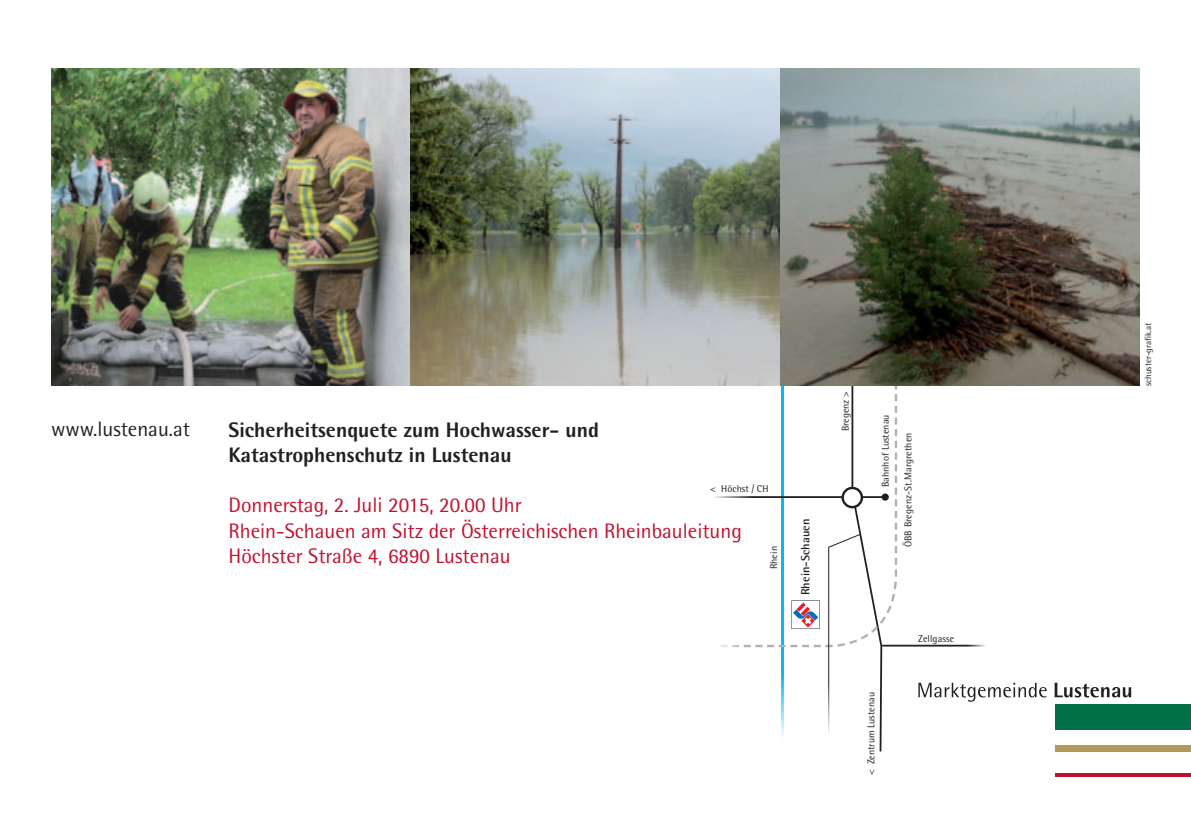
<style>
.page{position:relative;width:1191px;height:840px;background:#fff}
.page>*{position:absolute;margin:0;border:0;box-sizing:border-box;transform-origin:0 0}
.t1{font:21px "Rotis Semi Sans";color:#c3102f}
.t2{font:800 21px "Rotis Semi Sans";color:#231f20}
.t3{font:21px "Rotis Semi Sans";color:#231f20}
.t4{font:700 12px "Rotis Semi Sans";letter-spacing:.01em;color:#231f20}
.t5{font:10px "Rotis Semi Sans";color:#231f20}
.t6{font:9px "Rotis Semi Sans";color:#231f20}
</style>
<div class="page">
<svg style="left:918px;top:682px;width:128px;height:19px"></svg>
<svg style="left:1054px;top:682px;width:77px;height:15px"></svg>
<div style="left:1055px;top:703px;width:136px;height:25px;background:#007049"></div>
<div style="left:1055px;top:744px;width:136px;height:7px;background:#b39758"></div>
<hr style="left:1055px;top:773px;width:136px;height:3px;background:#c3102f">
<img style="left:51px;top:68px;width:1089px;height:318px">
<svg style="left:710px;top:384px;width:188px;height:114px"></svg>
<svg style="left:720px;top:391px;width:178px;height:360px"></svg>
<hr style="left:882px;top:644px;width:104px;height:2px;background:#231f20">
<p class="t3" style="left:51px;top:416px;width:141px">www.lustenau.at</p>
<p class="t2" style="left:228px;top:416px;width:372px">Sicherheitsenquete zum Hochwasser- und</p>
<p class="t2" style="left:228px;top:441px;width:285px">Katastrophenschutz in Lustenau</p>
<p class="t1" style="left:228px;top:492px;width:295px">Donnerstag, 2. Juli 2015, 20.00 Uhr</p>
<p class="t1" style="left:228px;top:517px;width:515px">Rhein-Schauen am Sitz der Österreichischen Rheinbauleitung</p>
<p class="t1" style="left:228px;top:543px;width:283px">Höchster Straße 4, 6890 Lustenau</p>
<p class="t5" style="left:768px;top:569px;width:25px;rotate:-90deg">Rhein</p>
<p class="t5" style="left:710px;top:483px;width:60px">&lt; Höchst / CH</p>
<p class="t4" style="left:798px;top:595px;width:78px;rotate:-90deg">Rhein-Schauen</p>
<p class="t5" style="left:839px;top:431px;width:42px;rotate:-90deg">Bregenz &gt;</p>
<p class="t5" style="left:879px;top:487px;width:74px;rotate:-90deg">Bahnhof Lustenau</p>
<p class="t5" style="left:902px;top:547px;width:116px;rotate:-90deg">ÖBB Bregenz-St.Margrethen</p>
<p class="t5" style="left:865px;top:775px;width:85px;rotate:-90deg">&lt; Zentrum Lustenau</p>
<p class="t5" style="left:918px;top:632px;width:38px">Zellgasse</p>
<p class="t6" style="left:1142px;top:386px;width:64px;rotate:-90deg">schuster-grafik.at</p>
</div>
